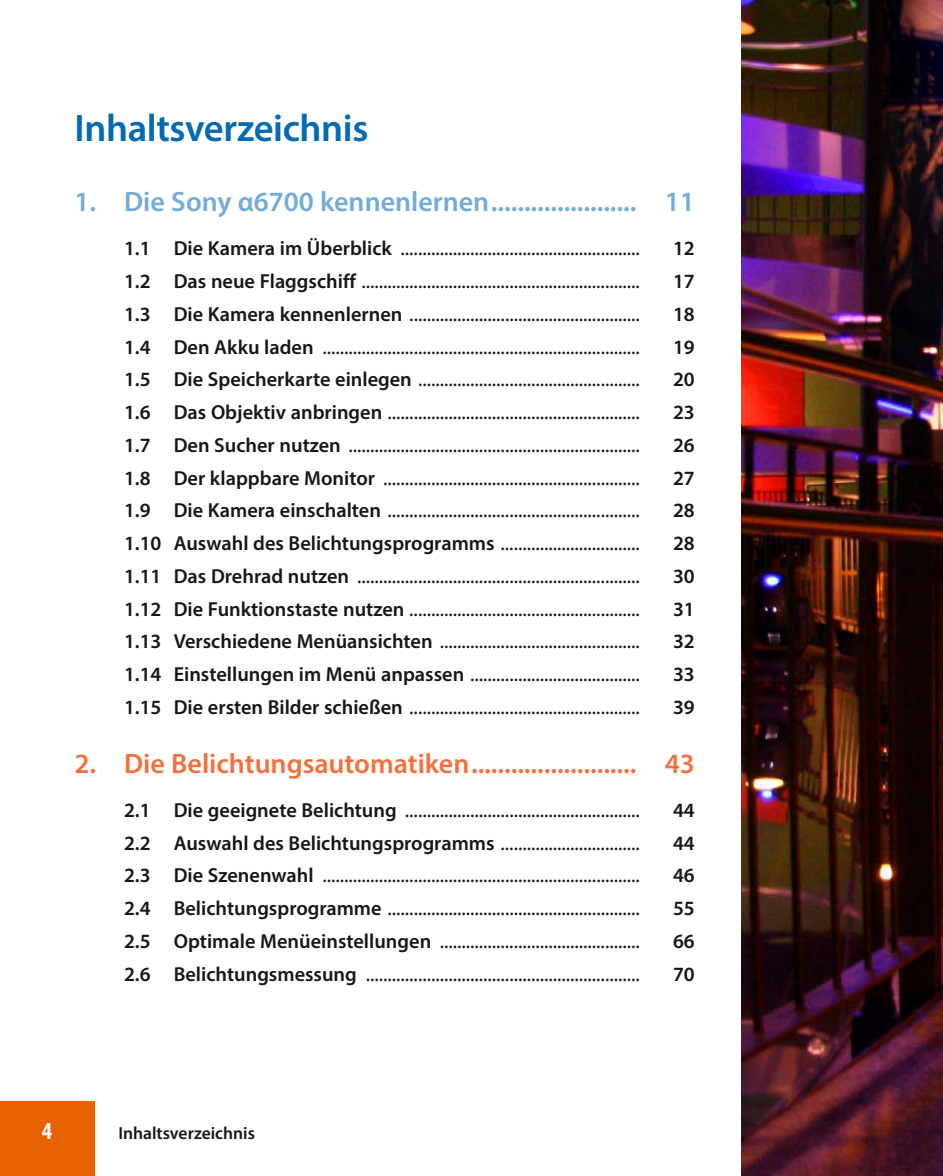
<style>
.page{position:relative;width:943px;height:1176px;background:#fff}
.page>*{position:absolute;margin:0;border:0;box-sizing:border-box;transform-origin:0 0}
.IHV_Titel{font:600 38.5px "Myriad Pro";letter-spacing:-.01em;color:#006ab2}
.t1{font:600 28px "Myriad Pro";color:#f66f3c}
.t2{font:600 28px "Myriad Pro";color:#72acd9}
.t3{font:700 condensed 24.5px "Myriad Pro";color:#fff}
.t4{font:21px "Myriad Pro";color:#151616}
.t5{font:600 20.3px "Myriad Pro";color:#151616}
.t6{font:600 17.5px "Myriad Pro";color:#151616}
.s1{font-weight:600;font-size:20.3px}
.s2{font-weight:400;font-size:21px}
</style>
<div class="page">
<div style="left:0;top:1101px;width:94px;height:75px;background:#e86202"></div>
<img style="left:741px;top:0;width:202px;height:1176px">
<p class="IHV_Titel" style="left:74px;top:103px;width:295px">Inhaltsverzeichnis</p>
<p class="t2" style="left:74px;top:184px;width:622px">1. Die Sony α6700 kennenlernen...................... 11</p>
<p class="t4" style="left:124px;top:235px;width:517px"><span class="s1">1.1 Die Kamera im Überblick</span> .......................................................</p>
<p class="t5" style="left:673px;top:236px;width:23px">12</p>
<p class="t4" style="left:124px;top:268px;width:517px"><span class="s1">1.2 Das neue Flaggschiff</span> ................................................................</p>
<p class="t5" style="left:673px;top:268px;width:23px">17</p>
<p class="t4" style="left:124px;top:301px;width:517px"><span class="s1">1.3 Die Kamera kennenlernen</span> .....................................................</p>
<p class="t5" style="left:673px;top:301px;width:23px">18</p>
<p class="t4" style="left:124px;top:334px;width:517px"><span class="s1">1.4 Den Akku laden</span> .........................................................................</p>
<p class="t5" style="left:673px;top:334px;width:23px">19</p>
<p class="t4" style="left:124px;top:366px;width:517px"><span class="s1">1.5 Die Speicherkarte einlegen</span> ...................................................</p>
<p class="t5" style="left:673px;top:367px;width:23px">20</p>
<p class="t4" style="left:124px;top:399px;width:517px"><span class="s1">1.6 Das Objektiv anbringen</span> ..........................................................</p>
<p class="t5" style="left:673px;top:399px;width:23px">23</p>
<p class="t4" style="left:124px;top:432px;width:517px"><span class="s1">1.7 Den Sucher nutzen</span> ...................................................................</p>
<p class="t5" style="left:673px;top:432px;width:23px">26</p>
<p class="t4" style="left:124px;top:464px;width:517px"><span class="s1">1.8 Der klappbare Monitor</span> ...........................................................</p>
<p class="t5" style="left:673px;top:465px;width:23px">27</p>
<p class="t4" style="left:124px;top:497px;width:517px"><span class="s1">1.9 Die Kamera einschalten</span> ..........................................................</p>
<p class="t5" style="left:673px;top:497px;width:23px">28</p>
<p class="t5" style="left:124px;top:530px;width:517px">1.10 Auswahl des Belichtungsprogramms <span class="s2">................................</span></p>
<p class="t5" style="left:673px;top:530px;width:23px">28</p>
<p class="t4" style="left:124px;top:563px;width:517px"><span class="s1">1.11 Das Drehrad nutzen</span> .................................................................</p>
<p class="t5" style="left:673px;top:563px;width:23px">30</p>
<p class="t4" style="left:124px;top:595px;width:517px"><span class="s1">1.12 Die Funktionstaste nutzen</span> .....................................................</p>
<p class="t5" style="left:673px;top:596px;width:23px">31</p>
<p class="t4" style="left:124px;top:628px;width:517px"><span class="s1">1.13 Verschiedene Menüansichten</span> ..............................................</p>
<p class="t5" style="left:673px;top:628px;width:23px">32</p>
<p class="t4" style="left:124px;top:661px;width:517px"><span class="s1">1.14 Einstellungen im Menü anpassen</span> .......................................</p>
<p class="t5" style="left:673px;top:661px;width:23px">33</p>
<p class="t4" style="left:124px;top:694px;width:517px"><span class="s1">1.15 Die ersten Bilder schießen</span> .....................................................</p>
<p class="t5" style="left:673px;top:694px;width:23px">39</p>
<p class="t1" style="left:74px;top:745px;width:622px">2. Die Belichtungsautomatiken......................... 43</p>
<p class="t4" style="left:124px;top:797px;width:517px"><span class="s1">2.1 Die geeignete Belichtung</span> ......................................................</p>
<p class="t5" style="left:673px;top:797px;width:23px">44</p>
<p class="t5" style="left:124px;top:830px;width:517px">2.2 Auswahl des Belichtungsprogramms <span class="s2">................................</span></p>
<p class="t5" style="left:673px;top:830px;width:23px">44</p>
<p class="t4" style="left:124px;top:862px;width:517px"><span class="s1">2.3 Die Szenenwahl</span> .........................................................................</p>
<p class="t5" style="left:673px;top:862px;width:23px">46</p>
<p class="t4" style="left:124px;top:895px;width:517px"><span class="s1">2.4 Belichtungsprogramme</span> ..........................................................</p>
<p class="t5" style="left:673px;top:895px;width:23px">55</p>
<p class="t4" style="left:124px;top:928px;width:517px"><span class="s1">2.5 Optimale Menüeinstellungen</span> ..............................................</p>
<p class="t5" style="left:673px;top:928px;width:23px">66</p>
<p class="t4" style="left:124px;top:960px;width:517px"><span class="s1">2.6 Belichtungsmessung</span> ...............................................................</p>
<p class="t5" style="left:673px;top:961px;width:23px">70</p>
<p class="t3" style="left:42px;top:1115px;width:12px">4</p>
<p class="t6" style="left:118px;top:1121px;width:138px">Inhaltsverzeichnis</p>
</div>
